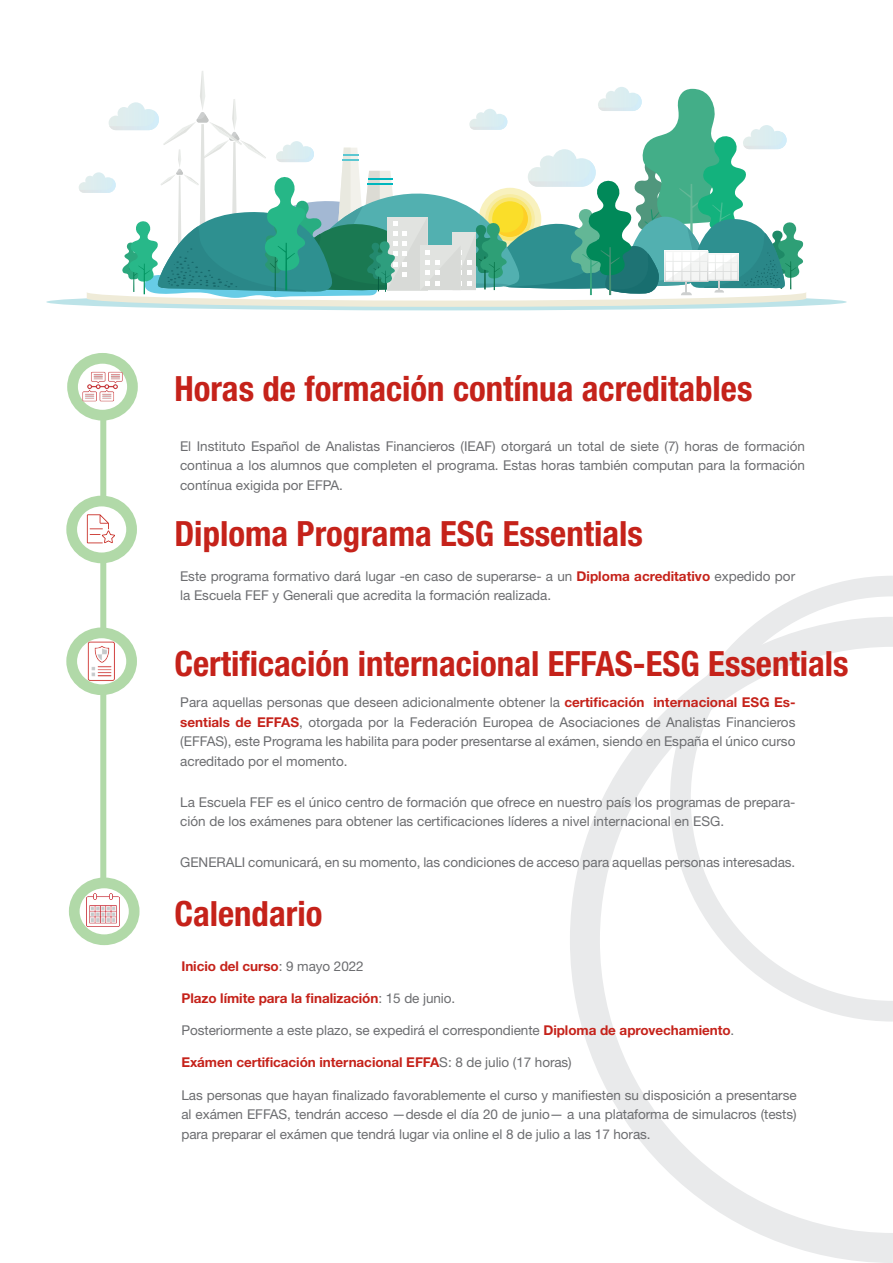
<style>
.page{position:relative;width:893px;height:1263px;background:#fff}
.page>*{position:absolute;margin:0;border:0;box-sizing:border-box;transform-origin:0 0}
.t1{font:700 condensed 34.8px "Helvetica Neue LT Std";color:#c5221a}
.t2{font:13.5px/19.5px "Helvetica Neue LT Std";color:#6c6d70;text-align:justify}
.t3{font:700 13.5px "Helvetica Neue LT Std";letter-spacing:-.005em;color:#c5221a}
.s1{font-weight:700;color:#c5221a}
.s2{font-weight:400;color:#6c6d70}
</style>
<div class="page">
<svg style="left:570px;top:717px;width:323px;height:546px"></svg>
<svg style="left:660px;top:576px;width:233px;height:456px"></svg>
<div style="left:100px;top:373px;width:6px;height:513px;background:#b1d9a8"></div>
<svg style="left:73px;top:358px;width:59px;height:57px"></svg>
<div style="left:67px;top:353px;width:71px;height:68px;border:11px solid #b1d9a8;border-radius:50%"></div>
<svg style="left:72px;top:501px;width:60px;height:57px"></svg>
<div style="left:66px;top:496px;width:71px;height:67px;border:11px solid #b1d9a8;border-radius:50%"></div>
<svg style="left:72px;top:633px;width:60px;height:57px"></svg>
<div style="left:66px;top:627px;width:71px;height:68px;border:11px solid #b1d9a8;border-radius:50%"></div>
<svg style="left:74px;top:883px;width:60px;height:57px"></svg>
<div style="left:69px;top:877px;width:71px;height:68px;border:11px solid #b1d9a8;border-radius:50%"></div>
<svg style="left:87px;top:514px;width:28px;height:29px"></svg>
<div style="left:46px;top:294px;width:801px;height:16px;background:#bce3e8;border-radius:50%"></div>
<svg style="left:79px;top:71px;width:727px;height:236px"></svg>
<img style="left:81px;top:365px;width:44px;height:43px">
<img style="left:82px;top:642px;width:39px;height:39px">
<img style="left:87px;top:894px;width:33px;height:33px">
<h1 class="t1" style="left:174px;top:368px;width:580px">Horas de formación contínua acreditables</h1>
<p class="t2" style="left:180px;top:436px;width:627px">El Instituto Español de Analistas Financieros (IEAF) otorgará un total de siete (7) horas de formación continua a los alumnos que completen el programa. Estas horas también computan para la formación contínua exigida por EFPA.</p>
<h1 class="t1" style="left:174px;top:513px;width:470px">Diploma Programa ESG Essentials</h1>
<p class="t2" style="left:180px;top:566px;width:617px">Este programa formativo dará lugar -en caso de superarse- a un <span class="s1">Diploma acreditativo</span> expedido por la Escuela FEF y Generali que acredita la formación realizada.</p>
<h1 class="t1" style="left:174px;top:642px;width:676px">Certificación internacional EFFAS-ESG Essentials</h1>
<p class="t2" style="left:180px;top:693px;width:617px">Para aquellas personas que deseen adicionalmente obtener la <span class="s1">certificación internacional ESG Es&shy;sentials de EFFAS</span>, otorgada por la Federación Europea de Asociaciones de Analistas Financieros (EFFAS), este Programa les habilita para poder presentarse al exámen, siendo en España el único curso acreditado por el momento.</p>
<p class="t2" style="left:180px;top:792px;width:617px">La Escuela FEF es el único centro de formación que ofrece en nuestro país los programas de prepara&shy;ción de los exámenes para obtener las certificaciones líderes a nivel internacional en ESG.</p>
<p class="t2" style="left:180px;top:852px;width:617px">GENERALI comunicará, en su momento, las condiciones de acceso para aquellas personas interesadas.</p>
<h1 class="t1" style="left:174px;top:893px;width:150px">Calendario</h1>
<p class="t3" style="left:181px;top:957px;width:184px">Inicio del curso<span class="s2">: 9 mayo 2022</span></p>
<p class="t3" style="left:181px;top:990px;width:275px">Plazo límite para la finalización<span class="s2">: 15 de junio.</span></p>
<p class="t2" style="left:181px;top:1020px;width:554px">Posteriormente a este plazo, se expedirá el correspondiente <span class="s1">Diploma de aprovechamiento</span>.</p>
<p class="t3" style="left:181px;top:1054px;width:392px">Exámen certificación internacional EFFA<span class="s2">S: 8 de julio (17 horas)</span></p>
<p class="t2" style="left:181px;top:1085px;width:617px">Las personas que hayan finalizado favorablemente el curso y manifiesten su disposición a presentarse al exámen EFFAS, tendrán acceso —desde el día 20 de junio— a una plataforma de simulacros (tests) para preparar el exámen que tendrá lugar via online el 8 de julio a las 17 horas.</p>
</div>
